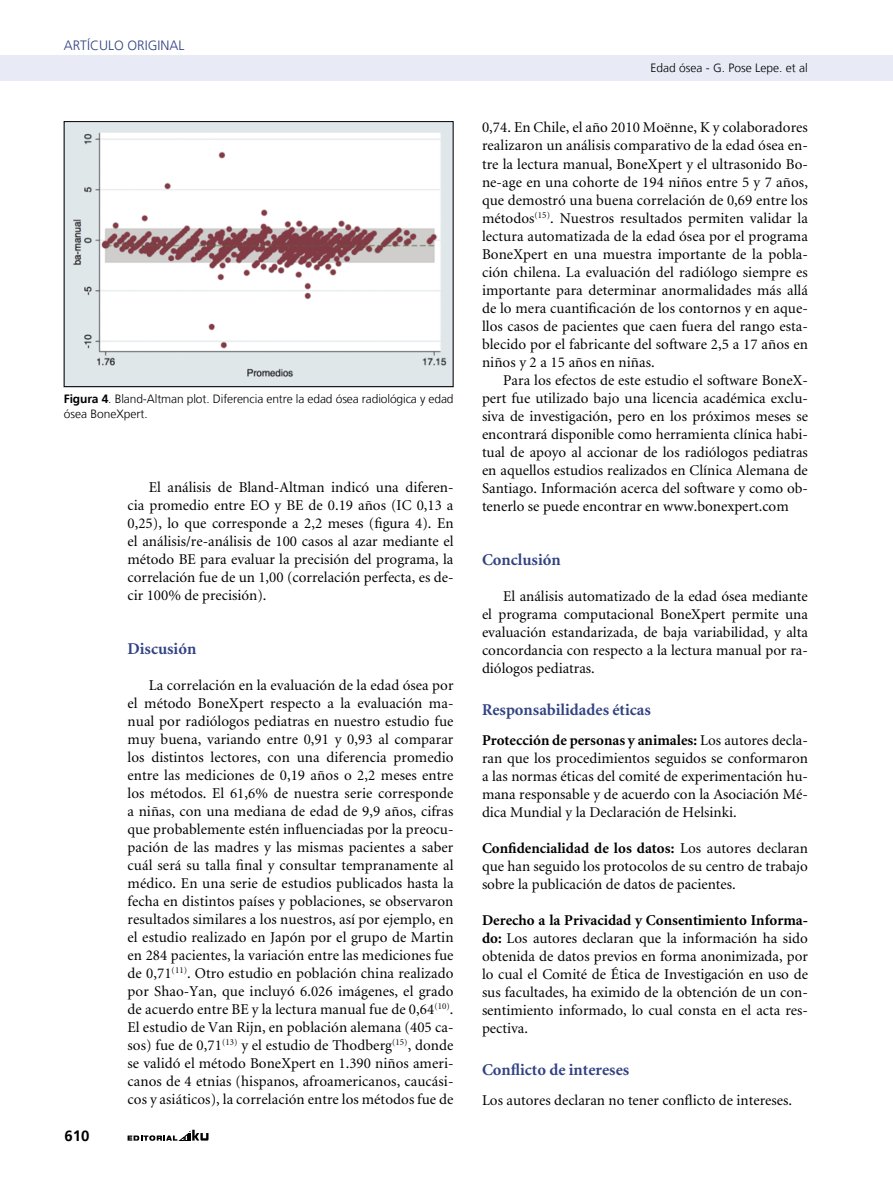
<style>
.page{position:relative;width:893px;height:1191px;background:#fff}
.page>*{position:absolute;margin:0;border:0;box-sizing:border-box;transform-origin:0 0}
.t1{font:700 16.5px "Minion";color:#314282}
.t2{font:15px/18px "Minion";color:#000;text-align:justify}
.t3{font:700 15px "Frutiger LT";color:#000}
.t4{font:300 13.5px "Frutiger LT";color:#314282}
.t5{font:300 12px/15px "Frutiger LT";letter-spacing:-.01em;color:#000}
.s1{font-weight:700}
</style>
<div class="page">
<div style="left:0;top:55px;width:893px;height:26px;background:#e8eaf6"></div>
<svg style="left:128px;top:1129px;width:81px;height:11px"></svg>
<img style="left:66px;top:123px;width:385px;height:262px">
<div style="left:64px;top:121px;width:389px;height:266px;border:1px solid #000"></div>
<p class="t4" style="left:64px;top:38px;width:36px">Artículo</p>
<p class="t4" style="left:128px;top:38px;width:17px">Origi</p>
<p class="t4" style="left:161px;top:38px;width:23px">nal</p>
<p class="t5" style="left:64px;top:392px;width:391px"><span class="s1">Figura 4</span>. Bland-Altman plot. Diferencia entre la edad ósea radiológica y edad ósea BoneXpert.</p>
<p class="t3" style="left:65px;top:1126px;width:27px">610</p>
<p class="t2" style="left:128px;top:479px;width:327px;text-indent:21px">El análisis de Bland-Altman indicó una diferen&shy;cia promedio entre EO y BE de 0.19 años (IC 0,13 a 0,25), lo que corresponde a 2,2 meses (figura 4). En el análisis/re-análisis de 100 casos al azar mediante el método BE para evaluar la precisión del programa, la correlación fue de un 1,00 (correlación perfecta, es de&shy;cir 100% de precisión).</p>
<p class="t1" style="left:128px;top:640px;width:70px">Discusión</p>
<p class="t2" style="left:128px;top:677px;width:327px;text-indent:21px">La correlación en la evaluación de la edad ósea por el método BoneXpert respecto a la evaluación ma&shy;nual por radiólogos pediatras en nuestro estudio fue muy buena, variando entre 0,91 y 0,93 al comparar los distintos lectores, con una diferencia promedio entre las mediciones de 0,19 años o 2,2 meses entre los métodos. El 61,6% de nuestra serie corresponde a niñas, con una mediana de edad de 9,9 años, cifras que probablemente estén influenciadas por la preocu&shy;pación de las madres y las mismas pacientes a saber cuál será su talla final y consultar tempranamente al médico. En una serie de estudios publicados hasta la fecha en distintos países y poblaciones, se observaron resultados similares a los nuestros, así por ejemplo, en el estudio realizado en Japón por el grupo de Martin en 284 pacientes, la variación entre las mediciones fue de 0,71<sup>(11)</sup>. Otro estudio en población china realizado por Shao-Yan, que incluyó 6.026 imágenes, el grado de acuerdo entre BE y la lectura manual fue de 0,64<sup>(10)</sup>.<br>El estudio de Van Rijn, en población alemana (405 ca&shy;sos) fue de 0,71<sup>(13)</sup> y el estudio de Thodberg<sup>(15)</sup>, donde se validó el método BoneXpert en 1.390 niños ameri&shy;canos de 4 etnias (hispanos, afroamericanos, caucási&shy;cos y asiáticos), la correlación entre los métodos fue de</p>
<p class="t5" style="left:651px;top:61px;width:159px">Edad ósea - G. Pose Lepe. et al</p>
<p class="t2" style="left:482px;top:119px;width:327px">0,74. En Chile, el año 2010 Moënne, K y colaboradores realizaron un análisis comparativo de la edad ósea en&shy;tre la lectura manual, BoneXpert y el ultrasonido Bo&shy;ne-age en una cohorte de 194 niños entre 5 y 7 años, que demostró una buena correlación de 0,69 entre los métodos<sup>(15)</sup>. Nuestros resultados permiten validar la lectura automatizada de la edad ósea por el programa BoneXpert en una muestra importante de la pobla&shy;ción chilena. La evaluación del radiólogo siempre es importante para determinar anormalidades más allá de lo mera cuantificación de los contornos y en aque&shy;llos casos de pacientes que caen fuera del rango esta&shy;blecido por el fabricante del software 2,5 a 17 años en niños y 2 a 15 años en niñas.</p>
<p class="t2" style="left:482px;top:371px;width:327px;text-indent:21px">Para los efectos de este estudio el software BoneX&shy;pert fue utilizado bajo una licencia académica exclu&shy;siva de investigación, pero en los próximos meses se encontrará disponible como herramienta clínica habi&shy;tual de apoyo al accionar de los radiólogos pediatras en aquellos estudios realizados en Clínica Alemana de Santiago. Información acerca del software y como ob&shy;tenerlo se puede encontrar en www.bonexpert.com</p>
<p class="t1" style="left:482px;top:551px;width:80px">Conclusión</p>
<p class="t2" style="left:482px;top:587px;width:327px;text-indent:21px">El análisis automatizado de la edad ósea mediante el programa computacional BoneXpert permite una evaluación estandarizada, de baja variabilidad, y alta concordancia con respecto a la lectura manual por ra&shy;diólogos pediatras.</p>
<p class="t1" style="left:482px;top:701px;width:170px">Responsabilidades éticas</p>
<p class="t2" style="left:482px;top:731px;width:327px"><span class="s1">Protección de personas y animales:</span> Los autores decla&shy;ran que los procedimientos seguidos se conformaron a las normas éticas del comité de experimentación hu&shy;mana responsable y de acuerdo con la Asociación Mé&shy;dica Mundial y la Declaración de Helsinki.</p>
<p class="t2" style="left:482px;top:839px;width:327px"><span class="s1">Confidencialidad de los datos:</span> Los autores declaran que han seguido los protocolos de su centro de trabajo sobre la publicación de datos de pacientes.</p>
<p class="t2" style="left:482px;top:911px;width:327px"><span class="s1">Derecho a la Privacidad y Consentimiento Informa&shy;do:</span> Los autores declaran que la información ha sido obtenida de datos previos en forma anonimizada, por lo cual el Comité de Ética de Investigación en uso de sus facultades, ha eximido de la obtención de un con&shy;sentimiento informado, lo cual consta en el acta res&shy;pectiva.</p>
<p class="t1" style="left:482px;top:1061px;width:149px">Conflicto de intereses</p>
<p class="t2" style="left:482px;top:1091px;width:311px">Los autores declaran no tener conflicto de intereses.</p>
</div>
